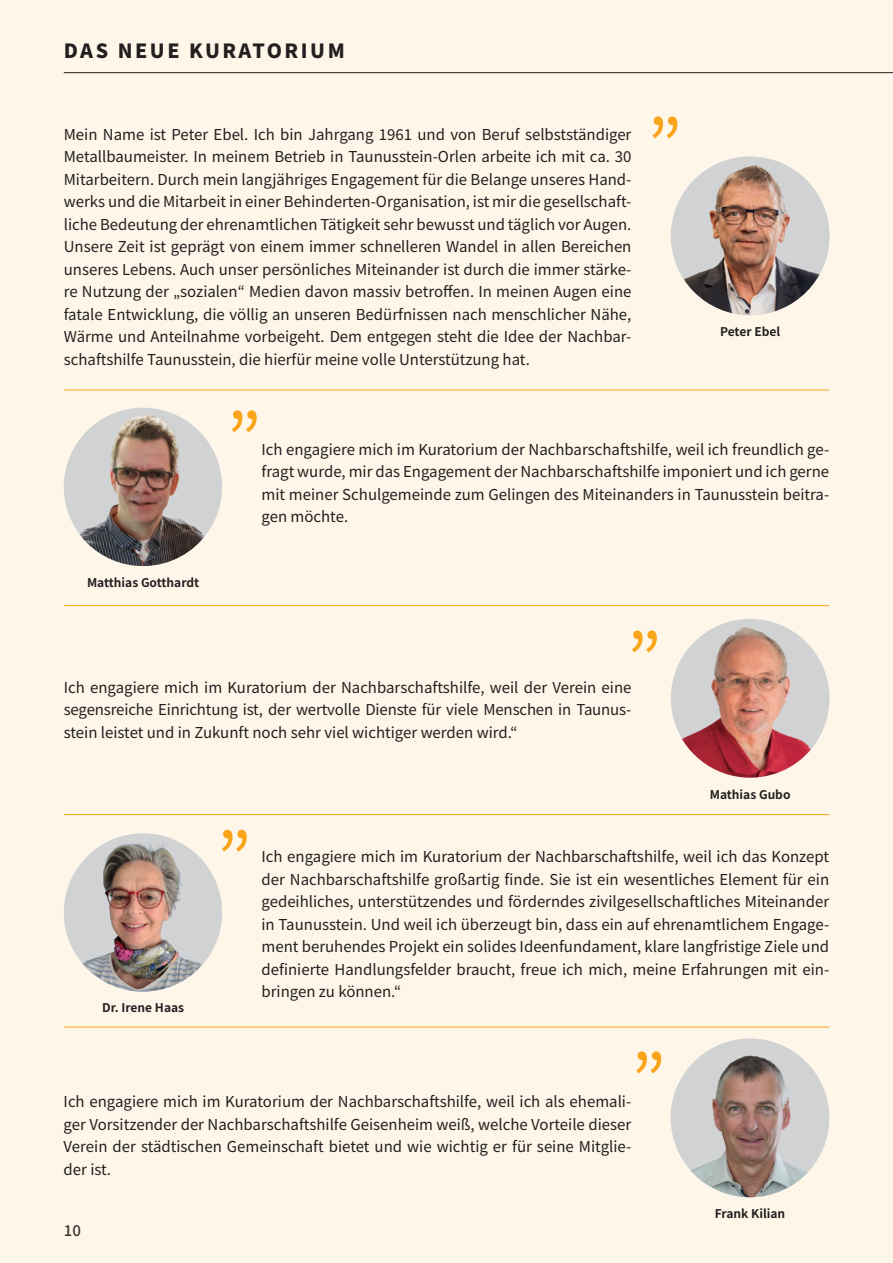
<style>
.page{position:relative;width:893px;height:1263px;background:#fef6e8}
.page>*{position:absolute;margin:0;border:0;box-sizing:border-box;transform-origin:0 0}
.t1{font:73.5px "Noto Sans JP";color:#f9a51b}
.t2{font:900 19.5px "Noto Sans JP";letter-spacing:.13em;color:#231f20}
.t3{font:15px/22.5px "Noto Sans JP";color:#231f20;text-align:justify}
.t4{font:500 15px "Noto Sans JP";color:#3b3532}
.t5{font:700 12px "Noto Sans JP";color:#231f20}
</style>
<div class="page">
<hr style="left:64px;top:72px;width:829px;height:1px;background:#231f20">
<img style="left:671px;top:156px;width:158px;height:159px;border-radius:79px">
<div style="left:671px;top:1038px;width:158px;height:159px;background:#d1d2d4;border-radius:50%"></div>
<img style="left:689px;top:1040px;width:119px;height:157px">
<div style="left:671px;top:619px;width:158px;height:159px;background:#d1d2d4;border-radius:50%"></div>
<img style="left:673px;top:622px;width:145px;height:156px">
<hr style="left:64px;top:390px;width:765px;height:1px;background:#f9a51b">
<hr style="left:64px;top:605px;width:765px;height:1px;background:#f9a51b">
<hr style="left:64px;top:814px;width:765px;height:1px;background:#f9a51b">
<hr style="left:64px;top:1027px;width:765px;height:1px;background:#f9a51b">
<div style="left:64px;top:408px;width:158px;height:158px;background:#d1d2d4;border-radius:50%"></div>
<img style="left:64px;top:411px;width:144px;height:155px">
<div style="left:64px;top:833px;width:158px;height:159px;background:#d1d2d4;border-radius:50%"></div>
<img style="left:64px;top:843px;width:143px;height:149px">
<h2 class="t2" style="left:64px;top:40px;width:283px">DAS NEUE KURATORIUM</h2>
<p class="t3" style="left:64px;top:123px;width:569px">Mein Name ist Peter Ebel. Ich bin Jahrgang 1961 und von Beruf selbstständiger Metallbaumeister. In meinem Betrieb in Taunusstein-Orlen arbeite ich mit ca. 30<br>Mitarbeitern. Durch mein langjähriges Engagement für die Belange unseres Hand&shy;werks und die Mitarbeit in einer Behinderten-Organisation, ist mir die gesellschaft&shy;liche Bedeutung der ehrenamtlichen Tätigkeit sehr bewusst und täglich vor Augen.<br>Unsere Zeit ist geprägt von einem immer schnelleren Wandel in allen Bereichen unseres Lebens. Auch unser persönliches Miteinander ist durch die immer stärke&shy;re Nutzung der „sozialen“ Medien davon massiv betroffen. In meinen Augen eine fatale Entwicklung, die völlig an unseren Bedürfnissen nach menschlicher Nähe, Wärme und Anteilnahme vorbeigeht. Dem entgegen steht die Idee der Nachbar&shy;schaftshilfe Taunusstein, die hierfür meine volle Unterstützung hat.</p>
<h1 class="t1" style="left:227px;top:352px;width:36px">„</h1>
<h1 class="t1" style="left:647px;top:58px;width:36px">„</h1>
<p class="t5" style="left:720px;top:324px;width:62px">Peter Ebel</p>
<p class="t5" style="left:87px;top:576px;width:114px">Matthias Gotthardt</p>
<p class="t3" style="left:261px;top:438px;width:569px">Ich engagiere mich im Kuratorium der Nachbarschaftshilfe, weil ich freundlich ge&shy;fragt wurde, mir das Engagement der Nachbarschaftshilfe imponiert und ich gerne mit meiner Schulgemeinde zum Gelingen des Miteinanders in Taunusstein beitra&shy;gen möchte.</p>
<h1 class="t1" style="left:627px;top:572px;width:36px">„</h1>
<p class="t3" style="left:64px;top:676px;width:569px">Ich engagiere mich im Kuratorium der Nachbarschaftshilfe, weil der Verein eine segensreiche Einrichtung ist, der wertvolle Dienste für viele Menschen in Taunus&shy;stein leistet und in Zukunft noch sehr viel wichtiger werden wird.“</p>
<p class="t5" style="left:710px;top:788px;width:82px">Mathias Gubo</p>
<p class="t5" style="left:102px;top:1001px;width:83px">Dr. Irene Haas</p>
<h1 class="t1" style="left:217px;top:771px;width:36px">„</h1>
<p class="t3" style="left:261px;top:846px;width:569px">Ich engagiere mich im Kuratorium der Nachbarschaftshilfe, weil ich das Konzept der Nachbarschaftshilfe großartig finde. Sie ist ein wesentliches Element für ein gedeihliches, unterstützendes und förderndes zivilgesellschaftliches Miteinander in Taunusstein. Und weil ich überzeugt bin, dass ein auf ehrenamtlichem Engage&shy;ment beruhendes Projekt ein solides Ideenfundament, klare langfristige Ziele und definierte Handlungsfelder braucht, freue ich mich, meine Erfahrungen mit ein&shy;bringen zu können.“</p>
<h1 class="t1" style="left:631px;top:993px;width:36px">„</h1>
<p class="t3" style="left:64px;top:1091px;width:569px">Ich engagiere mich im Kuratorium der Nachbarschaftshilfe, weil ich als ehemali&shy;ger Vorsitzender der Nachbarschaftshilfe Geisenheim weiß, welche Vorteile dieser Verein der städtischen Gemeinschaft bietet und wie wichtig er für seine Mitglie&shy;der ist.</p>
<p class="t4" style="left:64px;top:1222px;width:19px">10</p>
<p class="t5" style="left:715px;top:1206px;width:72px">Frank Kilian</p>
</div>
